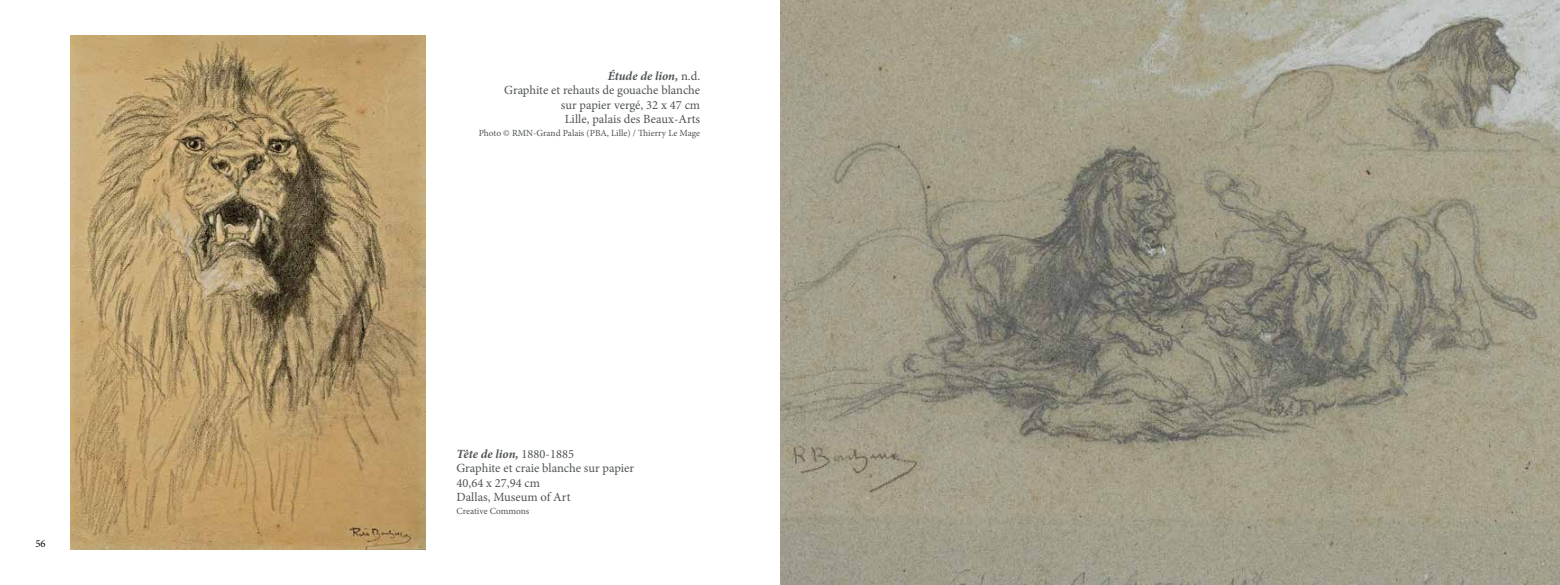
<style>
.page{position:relative;width:1560px;height:585px;background:#fff}
.page>*{position:absolute;margin:0;border:0;box-sizing:border-box;transform-origin:0 0}
.t1{font:12.5px/14.4px "Minion Pro";color:#505456}
.t2{font:10.62px "Minion Pro";color:#000}
.t3{font:9.38px "Minion Pro";letter-spacing:-.005em;color:#505456}
.s1{font-weight:700;font-style:italic}
</style>
<div class="page">
<img style="left:71px;top:35px;width:354px;height:514px">
<img style="left:780px;top:0;width:779px;height:585px">
<p class="t2" style="left:35px;top:536px;width:12px">56</p>
<p class="t1" style="left:504px;top:69px;width:197px;text-align:right"><span class="s1">Étude de lion,</span> n.d.<br>Graphite et rehauts de gouache blanche sur papier vergé, 32 x 47 cm<br>Lille, palais des Beaux-Arts</p>
<p class="t3" style="left:478px;top:127px;width:223px">Photo © RMN-Grand Palais (PBA, Lille) / Thierry Le Mage</p>
<p class="t1" style="left:456px;top:447px;width:179px"><span class="s1">Tête de lion,</span> 1880-1885<br>Graphite et craie blanche sur papier<br>40,64 x 27,94 cm<br>Dallas, Museum of Art</p>
<p class="t3" style="left:456px;top:505px;width:74px">Creative Commons</p>
</div>
